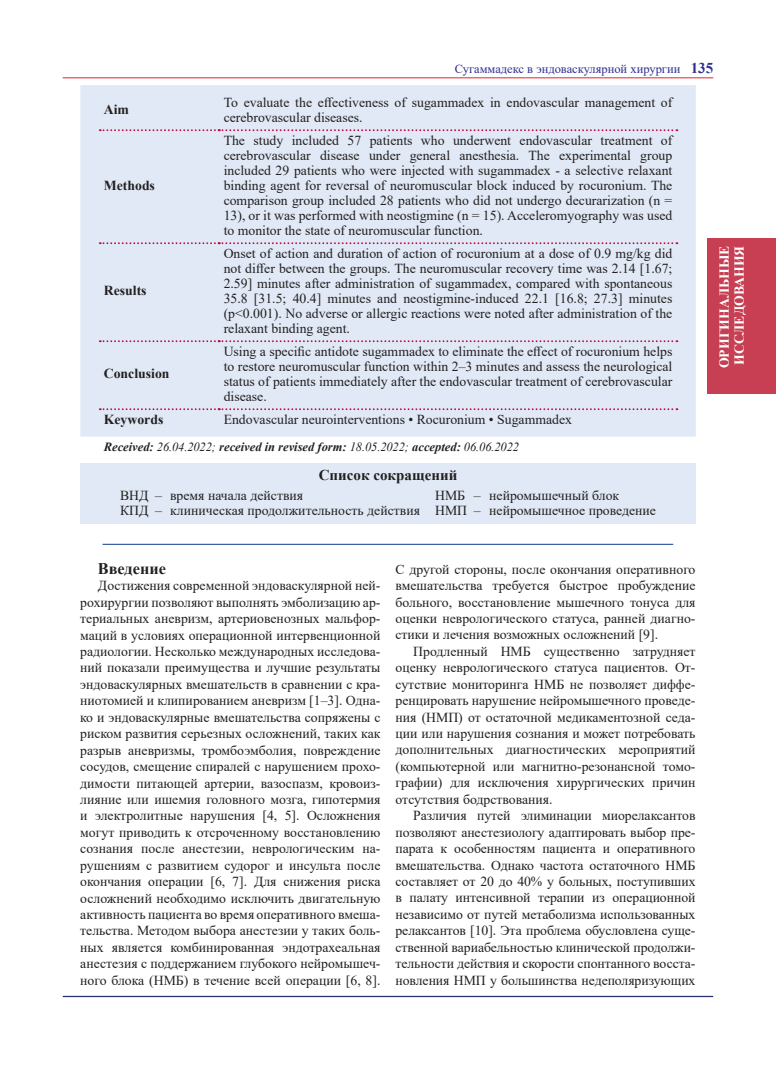
<style>
.page{position:relative;width:776px;height:1088px;background:#fff}
.page>*{position:absolute;margin:0;border:0;box-sizing:border-box;transform-origin:0 0}
.t1{font:700 16.25px "Times New Roman";color:#231f20}
.t2{font:700 15px "Times New Roman";color:#231f20}
.t3{font:13.75px/16.4px "Times New Roman";color:#231f20;text-align:justify}
.t4{font:700 13.75px "Times New Roman";color:#231f20}
.t5{font:700 13.75px/15px "Times New Roman";color:#fff}
.t6{font:italic 700 12.5px "Times New Roman";color:#231f20}
.t7{font:12.5px "Times New Roman";color:#2e3092}
.s1{font-weight:700;font-size:15px}
.s2{font-weight:400}
</style>
<div class="page">
<hr style="left:63px;top:78px;width:650px;height:1px;background:#ee1d23">
<hr style="left:63px;top:996px;width:650px;height:1px;background:#283071">
<div style="left:707px;top:238px;width:69px;height:156px;background:#c83e53"></div>
<hr style="left:103px;top:544px;width:570px;height:1px;background:#0f3d8c">
<div style="left:80px;top:463px;width:616px;height:61px;background:#e0e9f5"></div>
<div style="left:80px;top:85px;width:616px;height:352px;background:#e0e9f5"></div>
<svg style="left:100px;top:129px;width:577px;height:2px"></svg>
<svg style="left:100px;top:242px;width:577px;height:2px"></svg>
<svg style="left:100px;top:340px;width:577px;height:2px"></svg>
<svg style="left:100px;top:408px;width:577px;height:2px"></svg>
<p class="t7" style="left:455px;top:60px;width:260px">Сугаммадекс в эндоваскулярной хирургии <span class="s1">135</span></p>
<p class="t4" style="left:104px;top:100px;width:27px">Aim</p>
<p class="t3" style="left:224px;top:94px;width:450px;line-height:15px">To evaluate the effectiveness of sugammadex in endovascular management of cerebrovascular diseases.</p>
<p class="t4" style="left:104px;top:175px;width:53px">Methods</p>
<p class="t4" style="left:104px;top:281px;width:44px">Results</p>
<p class="t4" style="left:104px;top:364px;width:67px">Conclusion</p>
<p class="t3" style="left:224px;top:132px;width:450px;line-height:15px">The study included 57 patients who underwent endovascular treatment of cerebrovascular disease under general anesthesia. The experimental group included 29 patients who were injected with sugammadex - a selective relaxant binding agent for reversal of neuromuscular block induced by rocuronium. The comparison group included 28 patients who did not undergo decurarization (n = 13), or it was performed with neostigmine (n = 15). Acceleromyography was used to monitor the state of neuromuscular function.</p>
<p class="t3" style="left:224px;top:245px;width:450px;line-height:15px">Onset of action and duration of action of rocuronium at a dose of 0.9 mg/kg did not differ between the groups. The neuromuscular recovery time was 2.14 [1.67; 2.59] minutes after administration of sugammadex, compared with spontaneous 35.8 [31.5; 40.4] minutes and neostigmine-induced 22.1 [16.8; 27.3] minutes (p&lt;0.001). No adverse or allergic reactions were noted after administration of the relaxant binding agent.</p>
<p class="t3" style="left:224px;top:343px;width:450px;line-height:15px">Using a specific antidote sugammadex to eliminate the effect of rocuronium helps to restore neuromuscular function within 2–3 minutes and assess the neurological status of patients immediately after the endovascular treatment of cerebrovascular disease.</p>
<p class="t4" style="left:104px;top:409px;width:61px">Keywords</p>
<p class="t3" style="left:224px;top:410px;width:350px">Endovascular neurointerventions • Rocuronium • Sugammadex</p>
<p class="t6" style="left:104px;top:438px;width:417px">Received: <span class="s2">26.04.2022;</span> received in revised form: <span class="s2">18.05.2022;</span> accepted: <span class="s2">06.06.2022</span></p>
<p class="t2" style="left:319px;top:464px;width:140px">Список сокращений</p>
<p class="t3" style="left:120px;top:487px;width:30px;line-height:15px">ВНД<br>КПД</p>
<p class="t3" style="left:155px;top:487px;width:8px;line-height:15px">– –</p>
<p class="t3" style="left:170px;top:487px;width:251px;line-height:15px">время начала действия<br>клиническая продолжительность действия</p>
<p class="t3" style="left:435px;top:487px;width:34px;line-height:15px">НМБ<br>НМП</p>
<p class="t3" style="left:474px;top:487px;width:8px;line-height:15px">– –</p>
<p class="t3" style="left:489px;top:487px;width:168px;line-height:15px">нейромышечный блок нейромышечное проведение</p>
<p class="t1" style="left:98px;top:557px;width:69px">Введение</p>
<p class="t3" style="left:80px;top:577px;width:302px;text-indent:18px">Достижения современной эндоваскулярной ней&shy;рохирургии позволяют выполнять эмболизацию ар&shy;териальных аневризм, артериовенозных мальфор&shy;маций в условиях операционной интервенционной радиологии. Несколько международных исследова&shy;ний показали преимущества и лучшие результаты эндоваскулярных вмешательств в сравнении с кра&shy;ниотомией и клипированием аневризм [1–3]. Одна&shy;ко и эндоваскулярные вмешательства сопряжены с риском развития серьезных осложнений, таких как разрыв аневризмы, тромбоэмболия, повреждение сосудов, смещение спиралей с нарушением прохо&shy;димости питающей артерии, вазоспазм, кровоиз&shy;лияние или ишемия головного мозга, гипотермия и электролитные нарушения [4, 5]. Осложнения могут приводить к отсроченному восстановлению сознания после анестезии, неврологическим на&shy;рушениям с развитием судорог и инсульта после окончания операции [6, 7]. Для снижения риска осложнений необходимо исключить двигательную активность пациента во время оперативного вмеша&shy;тельства. Методом выбора анестезии у таких боль&shy;ных является комбинированная эндотрахеальная анестезия с поддержанием глубокого нейромышеч&shy;ного блока (НМБ) в течение всей операции [6, 8].</p>
<p class="t3" style="left:395px;top:560px;width:302px">С другой стороны, после окончания оперативного вмешательства требуется быстрое пробуждение больного, восстановление мышечного тонуса для оценки неврологического статуса, ранней диагно&shy;стики и лечения возможных осложнений [9].</p>
<p class="t3" style="left:395px;top:643px;width:302px;text-indent:18px">Продленный НМБ существенно затрудняет оценку неврологического статуса пациентов. От&shy;сутствие мониторинга НМБ не позволяет диффе&shy;ренцировать нарушение нейромышечного проведе&shy;ния (НМП) от остаточной медикаментозной седа&shy;ции или нарушения сознания и может потребовать дополнительных диагностических мероприятий (компьютерной или магнитно-резонансной томо&shy;графии) для исключения хирургических причин отсутствия бодрствования.</p>
<p class="t3" style="left:395px;top:807px;width:302px;text-indent:18px">Различия путей элиминации миорелаксантов позволяют анестезиологу адаптировать выбор пре&shy;парата к особенностям пациента и оперативного вмешательства. Однако частота остаточного НМБ составляет от 20 до 40% у больных, поступивших в палату интенсивной терапии из операционной независимо от путей метаболизма использованных релаксантов [10]. Эта проблема обусловлена суще&shy;ственной вариабельностью клинической продолжи&shy;тельности действия и скорости спонтанного восста&shy;новления НМП у большинства недеполяризующих</p>
<p class="t5" style="left:716px;top:368px;width:124px;rotate:-90deg">ОРИГИНАЛЬНЫЕ<br>ИССЛЕДОВАНИЯ</p>
</div>
